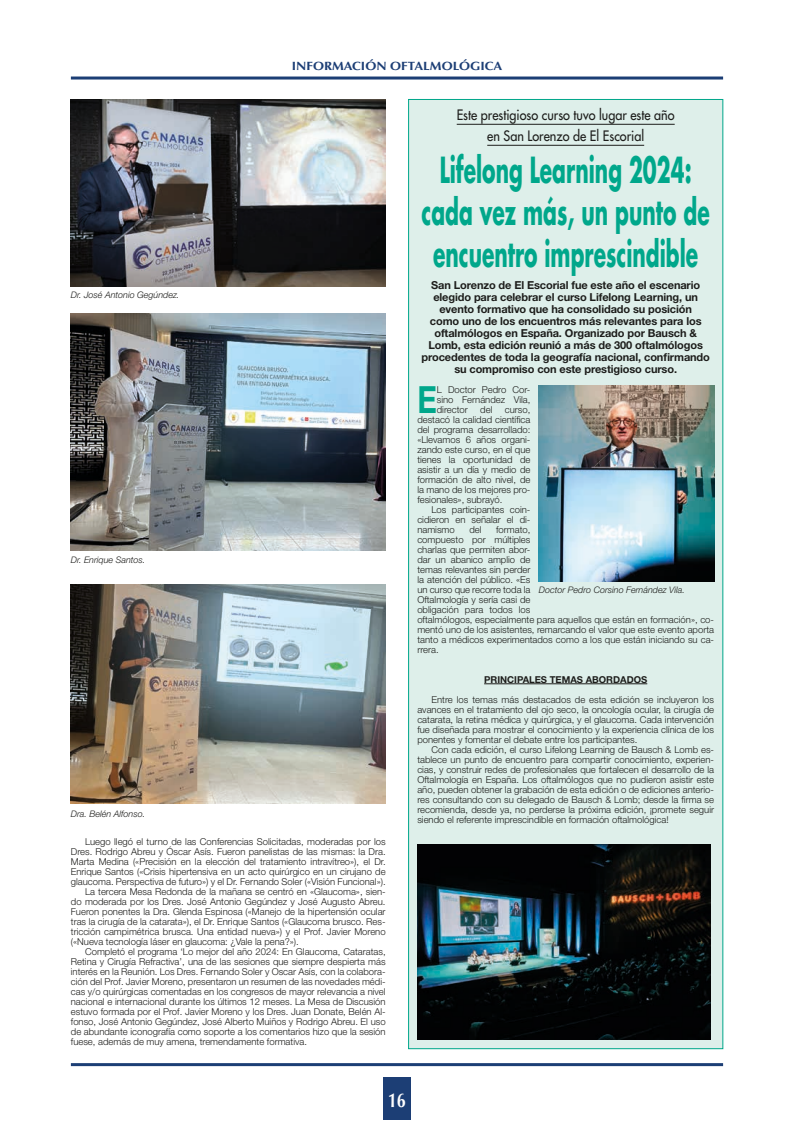
<style>
.page{position:relative;width:794px;height:1134px;background:#fff}
.page>*{position:absolute;margin:0;border:0;box-sizing:border-box;transform-origin:0 0}
.t1{font:700 37.5px "Helvetica Neue LT Std";color:#00a78b;scale:.8 1}
.t2{font:700 35px/42px "Futura Std";color:#00a78b;text-align:center;scale:.58 1}
.t3{font:700 20px "Optima LT Std";color:#fff;scale:.8 1}
.t4{font:500 14px/21px "Futura Std";color:#1d1d1b;text-align:center;scale:.9 1}
.t5{font:700 12px "Optima LT Std";color:#1c3e75;scale:1.1 1}
.t6{font:700 11px/12px "Helvetica Neue LT Std";letter-spacing:-.01em;color:#1d1d1b;text-align:center}
.t7{font:300 9.5px/10px "Helvetica Neue LT Std";color:#1d1d1b;text-align:justify}
.t8{font:700 9.5px "Helvetica Neue LT Std";color:#1d1d1b}
.t9{font:italic 300 9px "Helvetica Neue LT Std";color:#1d1d1b}
</style>
<div class="page">
<div style="left:383px;top:1078px;width:28px;height:42px;background:#1c3e75"></div>
<hr style="left:71px;top:77px;width:652px;height:3px;background:#1c3e75">
<hr style="left:71px;top:1063px;width:652px;height:3px;background:#1c3e75">
<div style="left:408px;top:99px;width:315px;height:950px;background:#deefea"></div>
<hr style="left:457px;top:124px;width:217px;height:1px;background:#1d1d1b">
<hr style="left:487px;top:145px;width:157px;height:1px;background:#1d1d1b">
<hr style="left:484px;top:683px;width:163px;height:1px;background:#1d1d1b">
<img style="left:539px;top:386px;width:175px;height:195px">
<img style="left:417px;top:844px;width:294px;height:196px">
<img style="left:71px;top:99px;width:315px;height:188px">
<img style="left:71px;top:314px;width:315px;height:237px">
<img style="left:71px;top:585px;width:315px;height:219px">
<p class="t9" style="left:71px;top:290px;width:110px">Dr. José Antonio Gegúndez.</p>
<p class="t9" style="left:71px;top:554px;width:76px">Dr. Enrique Santos.</p>
<p class="t9" style="left:71px;top:808px;width:76px">Dra. Belén Alfonso.</p>
<p class="t5" style="left:292px;top:59px;width:193px">INFORMACIÓN OFTALMOLÓGICA</p>
<h3 class="t4" style="left:457px;top:104px;width:244px">Este prestigioso curso tuvo lugar este año en San Lorenzo de El Escorial</h3>
<h2 class="t2" style="left:421px;top:148px;width:498px">Lifelong Learning 2024: cada vez más, un punto de encuentro imprescindible</h2>
<p class="t6" style="left:421px;top:279px;width:290px">San Lorenzo de El Escorial fue este año el escenario elegido para celebrar el curso Lifelong Learning, un evento formativo que ha consolidado su posición<br>como uno de los encuentros más relevantes para los oftalmólogos en España. Organizado por Bausch &amp; Lomb, esta edición reunió a más de 300 oftalmólogos procedentes de toda la geografía nacional, confirmando su compromiso con este prestigioso curso.</p>
<h1 class="t1" style="left:417px;top:376px;width:26px">E</h1>
<p class="t7" style="left:437px;top:384px;width:95px">L Doctor Pedro Cor&shy;sino Fernández Vila, director</p>
<p class="t7" style="left:480px;top:404px;width:14px">del</p>
<p class="t7" style="left:417px;top:404px;width:115px;text-indent:88px">curso, destacó la calidad científica del programa desarrollado: «Llevamos 6 años organi&shy;zando este curso, en el que tienes la oportunidad de asistir a un día y medio de formación de alto nivel, de la mano de los mejores pro&shy;fesionales», subrayó.</p>
<p class="t7" style="left:417px;top:504px;width:115px;text-indent:14px">Los participantes coin&shy;cidieron en señalar el di&shy;namismo</p>
<p class="t7" style="left:417px;top:524px;width:298px;text-align:left;text-indent:79px">formato,<br>compuesto por múltiples<br>charlas que permiten abor-<br>dar un abanico amplio de<br>temas relevantes sin perder<br>la atención del público. «Es<br>un curso que recorre toda la<br>Oftalmología y sería casi de<br>obligación para todos los<br>oftalmólogos, especialmente para aquellos que están en formación», co&shy;mentó uno de los asistentes, remarcando el valor que este evento aporta tanto a médicos experimentados como a los que están iniciando su ca&shy;rrera.</p>
<p class="t8" style="left:484px;top:674px;width:165px">PRINCIPALES TEMAS ABORDADOS</p>
<p class="t7" style="left:417px;top:694px;width:298px;text-indent:14px">Entre los temas más destacados de esta edición se incluyeron los avances en el tratamiento del ojo seco, la oncología ocular, la cirugía de catarata, la retina médica y quirúrgica, y el glaucoma. Cada intervención fue diseñada para mostrar el conocimiento y la experiencia clínica de los ponentes y fomentar el debate entre los participantes.</p>
<p class="t7" style="left:417px;top:744px;width:298px;text-indent:14px">Con cada edición, el curso Lifelong Learning de Bausch &amp; Lomb es&shy;tablece un punto de encuentro para compartir conocimiento, experien&shy;cias, y construir redes de profesionales que fortalecen el desarrollo de la Oftalmología en España. Los oftalmólogos que no pudieron asistir este año, pueden obtener la grabación de esta edición o de ediciones anterio&shy;res consultando con su delegado de Bausch &amp; Lomb; desde la firma se recomienda, desde ya, no perderse la próxima edición, ¡promete seguir siendo el referente imprescindible en formación oftalmológica!</p>
<p class="t7" style="left:469px;top:524px;width:14px">del</p>
<p class="t9" style="left:539px;top:585px;width:147px">Doctor Pedro Corsino Fernández Vila.</p>
<p class="t7" style="left:85px;top:837px;width:302px">Luego llegó el turno de las Conferencias Solicitadas, moderadas por los</p>
<p class="t7" style="left:71px;top:847px;width:316px">Dres. Rodrigo Abreu y Óscar Asís. Fueron panelistas de las mismas: la Dra.</p>
<p class="t7" style="left:71px;top:857px;width:316px">Marta Medina («Precisión en la elección del tratamiento intravítreo»), el Dr.</p>
<p class="t7" style="left:71px;top:867px;width:316px">Enrique Santos («Crisis hipertensiva en un acto quirúrgico en un cirujano de</p>
<p class="t7" style="left:71px;top:877px;width:316px">glaucoma. Perspectiva de futuro») y el Dr. Fernando Soler («Visión Funcional»).</p>
<p class="t7" style="left:85px;top:887px;width:302px">La tercera Mesa Redonda de la mañana se centró en «Glaucoma», sien-</p>
<p class="t7" style="left:71px;top:897px;width:316px">do moderada por los Dres. José Antonio Gegúndez y José Augusto Abreu.</p>
<p class="t7" style="left:71px;top:907px;width:316px">Fueron ponentes la Dra. Glenda Espinosa («Manejo de la hipertensión ocular</p>
<p class="t7" style="left:71px;top:917px;width:316px">tras la cirugía de la catarata»), el Dr. Enrique Santos («Glaucoma brusco. Res-</p>
<p class="t7" style="left:71px;top:927px;width:316px">tricción campimétrica brusca. Una entidad nueva») y el Prof. Javier Moreno</p>
<p class="t7" style="left:71px;top:937px;width:229px">(«Nueva tecnología láser en glaucoma: ¿Vale la pena?»).</p>
<p class="t7" style="left:85px;top:947px;width:302px">Completó el programa ‘Lo mejor del año 2024: En Glaucoma, Cataratas,</p>
<p class="t7" style="left:71px;top:957px;width:316px">Retina y Cirugía Refractiva’, una de las sesiones que siempre despierta más</p>
<p class="t7" style="left:71px;top:967px;width:316px">interés en la Reunión. Los Dres. Fernando Soler y Oscar Asís, con la colabora-</p>
<p class="t7" style="left:71px;top:977px;width:316px">ción del Prof. Javier Moreno, presentaron un resumen de las novedades médi-</p>
<p class="t7" style="left:71px;top:987px;width:316px">cas y/o quirúrgicas comentadas en los congresos de mayor relevancia a nivel</p>
<p class="t7" style="left:71px;top:997px;width:316px">nacional e internacional durante los últimos 12 meses. La Mesa de Discusión</p>
<p class="t7" style="left:71px;top:1007px;width:316px">estuvo formada por el Prof. Javier Moreno y los Dres. Juan Donate, Belén Al-</p>
<p class="t7" style="left:71px;top:1017px;width:316px">fonso, José Antonio Gegúndez, José Alberto Muiños y Rodrigo Abreu. El uso</p>
<p class="t7" style="left:71px;top:1027px;width:316px">de abundante iconografía como soporte a los comentarios hizo que la sesión</p>
<p class="t7" style="left:71px;top:1037px;width:238px">fuese, además de muy amena, tremendamente formativa.</p>
<h3 class="t3" style="left:388px;top:1088px;width:24px">16</h3>
</div>
